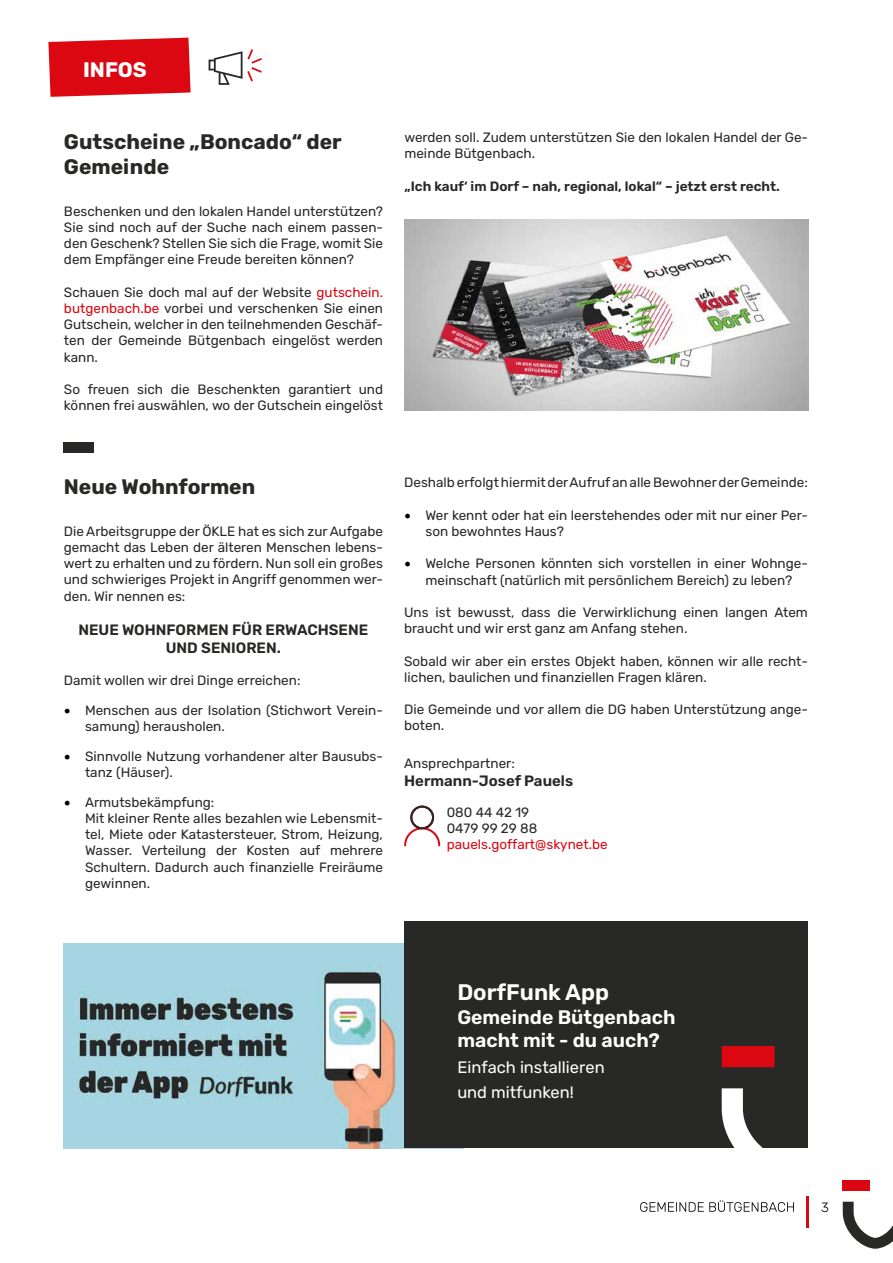
<style>
.page{position:relative;width:893px;height:1263px;background:#fff}
.page>*{position:absolute;margin:0;border:0;box-sizing:border-box;transform-origin:0 0}
.t1{font:600 22.5px "Rubik";color:#fff}
.t2{font:700 21px/25.2px "Rubik";color:#282827}
.t3{font:700 21px "Rubik";color:#fff}
.t4{font:600 19.5px/23.4px "Rubik";color:#fff}
.t5{font:16.5px/25.5px "Rubik";color:#fff}
.t6{font:600 15px/18px "Rubik";color:#282827;text-align:center}
.t7{font:13.5px/16.2px "Rubik";color:#282827}
.t8{font:600 13.5px "Rubik";color:#282827}
.t9{font:13.5px "Rubik";color:#db0812}
.t10{font:300 13.5px "Rubik";color:#000}
.s1{color:#db0812}
.s2{font-family:"Minion Pro";font-size:18px;color:#000}
</style>
<div class="page">
<div style="left:64px;top:442px;width:30px;height:11px;background:#282827"></div>
<img style="left:404px;top:220px;width:404px;height:190px">
<svg style="left:48px;top:38px;width:143px;height:59px;background:#de1d27"></svg>
<svg style="left:209px;top:49px;width:53px;height:36px"></svg>
<img style="left:64px;top:944px;width:340px;height:204px">
<div style="left:404px;top:921px;width:404px;height:227px;background:#282827"></div>
<svg style="left:640px;top:1046px;width:253px;height:203px"></svg>
<svg style="left:404px;top:805px;width:36px;height:41px"></svg>
<h2 class="t3" style="left:83px;top:60px;width:65px">INFOS</h2>
<h2 class="t2" style="left:64px;top:130px;width:279px">Gutscheine „Boncado“ der<br>Gemeinde</h2>
<p class="t7" style="left:64px;top:203px;width:321px;text-align:justify">Beschenken und den lokalen Handel unterstützen?<br>Sie sind noch auf der Suche nach einem passen&shy;den Geschenk? Stellen Sie sich die Frage, womit Sie dem Empfänger eine Freude bereiten können?</p>
<p class="t7" style="left:64px;top:284px;width:321px;text-align:justify">Schauen Sie doch mal auf der Website <span class="s1">gutschein. butgenbach.be</span> vorbei und verschenken Sie einen Gutschein, welcher in den teilnehmenden Geschäf&shy;ten der Gemeinde Bütgenbach eingelöst werden kann.</p>
<p class="t7" style="left:64px;top:382px;width:321px">So freuen sich die Beschenkten garantiert und können frei auswählen, wo der Gutschein eingelöst</p>
<p class="t7" style="left:404px;top:130px;width:405px">werden soll. Zudem unterstützen Sie den lokalen Handel der Ge&shy;meinde Bütgenbach.</p>
<p class="t8" style="left:404px;top:179px;width:377px">„Ich kauf‘ im Dorf – nah, regional, lokal“ – jetzt erst recht.</p>
<h2 class="t2" style="left:64px;top:475px;width:193px">Neue Wohnformen</h2>
<p class="t7" style="left:64px;top:523px;width:321px;text-align:justify">Die Arbeitsgruppe der ÖKLE hat es sich zur Aufgabe gemacht das Leben der älteren Menschen lebens&shy;wert zu erhalten und zu fördern. Nun soll ein großes und schwieriges Projekt in Angriff genommen wer&shy;den. Wir nennen es:</p>
<p class="t6" style="left:78px;top:621px;width:291px">NEUE WOHNFORMEN FÜR ERWACHSENE<br>UND SENIOREN.</p>
<p class="t7" style="left:64px;top:673px;width:238px">Damit wollen wir drei Dinge erreichen:</p>
<p class="t7" style="left:85px;top:703px;width:299px;text-indent:-21px"><span class="s2">•</span> Menschen aus der Isolation (Stichwort Verein&shy;samung) herausholen.</p>
<p class="t7" style="left:85px;top:748px;width:299px;text-indent:-21px"><span class="s2">•</span> Sinnvolle Nutzung vorhandener alter Bausubs&shy;tanz (Häuser).</p>
<p class="t7" style="left:85px;top:794px;width:299px;text-indent:-21px"><span class="s2">•</span> Armutsbekämpfung:<br>Mit kleiner Rente alles bezahlen wie Lebensmit&shy;tel, Miete oder Katastersteuer, Strom, Heizung, Wasser. Verteilung der Kosten auf mehrere Schultern. Dadurch auch finanzielle Freiräume gewinnen.</p>
<p class="t7" style="left:404px;top:475px;width:405px">Deshalb erfolgt hiermit der Aufruf an alle Bewohner der Gemeinde:</p>
<p class="t7" style="left:425px;top:507px;width:384px;text-indent:-21px"><span class="s2">•</span> Wer kennt oder hat ein leerstehendes oder mit nur einer Per&shy;son bewohntes Haus?</p>
<p class="t7" style="left:404px;top:556px;width:405px;text-align:center"><span class="s2">•</span> Welche Personen könnten sich vorstellen in einer Wohnge&shy;meinschaft (natürlich mit persönlichem Bereich) zu leben?</p>
<p class="t7" style="left:404px;top:605px;width:405px">Uns ist bewusst, dass die Verwirklichung einen langen Atem braucht und wir erst ganz am Anfang stehen.</p>
<p class="t7" style="left:404px;top:653px;width:405px">Sobald wir aber ein erstes Objekt haben, können wir alle recht&shy;lichen, baulichen und finanziellen Fragen klären.</p>
<p class="t7" style="left:404px;top:702px;width:405px">Die Gemeinde und vor allem die DG haben Unterstützung ange&shy;boten.</p>
<p class="t7" style="left:404px;top:756px;width:112px">Ansprechpartner:</p>
<p class="t6" style="left:404px;top:772px;width:170px">Hermann-Josef Pauels</p>
<p class="t7" style="left:447px;top:804px;width:92px">080 44 42 19<br>0479 99 29 88</p>
<p class="t9" style="left:447px;top:837px;width:163px">pauels.goffart@skynet.be</p>
<h1 class="t1" style="left:457px;top:980px;width:153px">DorfFunk App</h1>
<h3 class="t4" style="left:457px;top:1005px;width:220px">Gemeinde Bütgenbach macht mit - du auch?</h3>
<p class="t5" style="left:457px;top:1055px;width:149px">Einfach installieren und mitfunken!</p>
<p class="t10" style="left:821px;top:1201px;width:9px">3</p>
</div>
